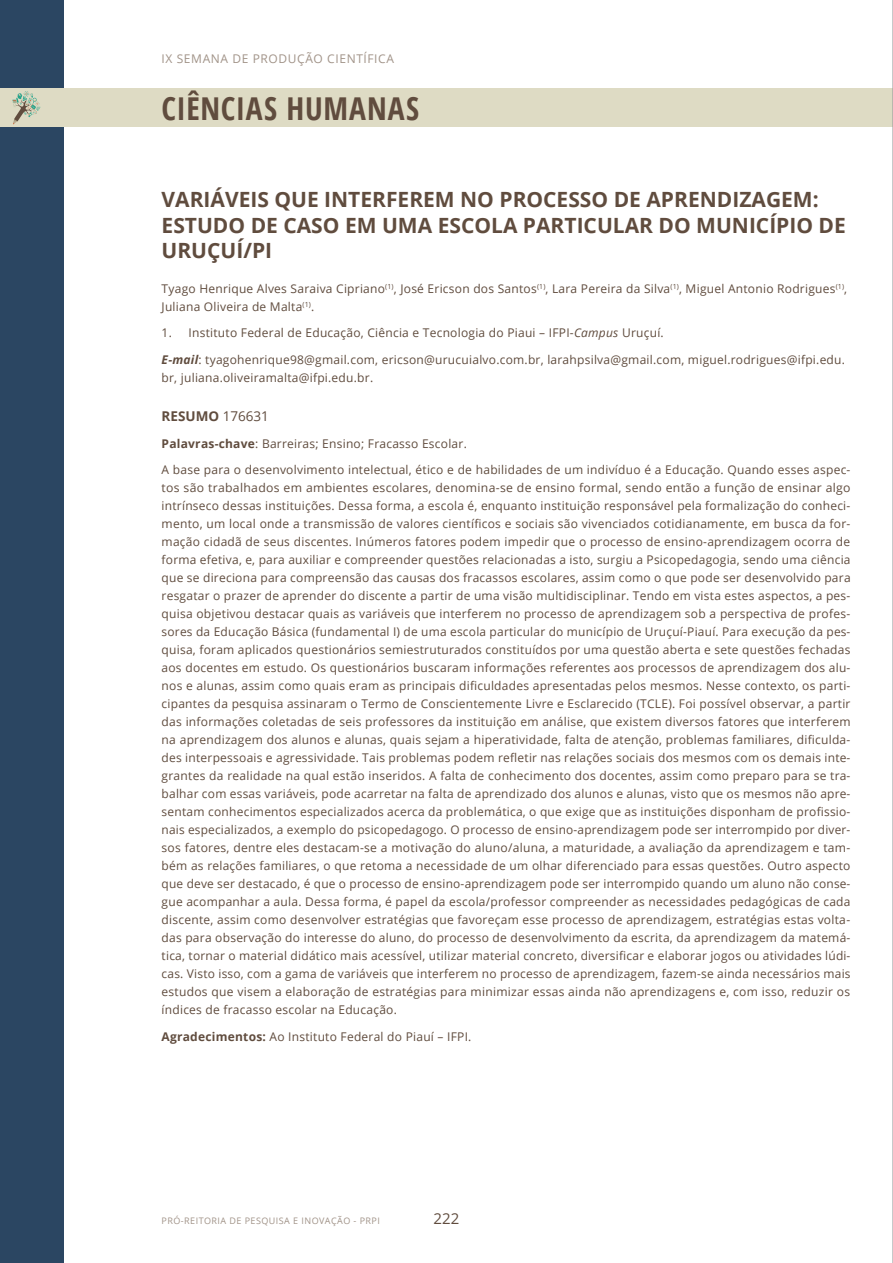
<style>
.page{position:relative;width:893px;height:1263px;background:#fff}
.page>*{position:absolute;margin:0;border:0;box-sizing:border-box;transform-origin:0 0}
.t1{font:700 31.5px "Open Sans Condensed";letter-spacing:.025em;color:#604c3e}
.Resumo_-_TÍTULO{font:700 21px/25.2px "Open Sans";color:#604c3e}
.t2{font:15px "Open Sans";color:#604c3e}
.Resumo_-_NÚMERO{font:700 13.5px "Open Sans";color:#604c3e}
.Resumo_-_CORPO{font:12px/18px "Open Sans";letter-spacing:.02em;color:#604c3e;text-align:justify}
.Resumo_-_E-MAIL{font:12px/18px "Open Sans";letter-spacing:.02em;color:#604c3e}
.Resumo_-_AUTORES{font:12px/18px "Open Sans";letter-spacing:.02em;color:#604c3e}
.Resumo_-_PALAVRA-CHA{font:12px "Open Sans";letter-spacing:.02em;color:#604c3e}
.Resumo_-_AGRADECIMEN{font:12px "Open Sans";letter-spacing:.02em;color:#604c3e}
.t3{font:12px "Open Sans";letter-spacing:.05em;color:#a19388}
.t4{font:9px "Open Sans";letter-spacing:.05em;color:#a19388}
.s1{font-style:italic}
.s2{font-weight:700;font-style:italic}
.s3{font-weight:400}
.s4{font-weight:700}
</style>
<div class="page">
<div style="left:0;top:0;width:64px;height:1263px;background:#2b4662"></div>
<div style="left:0;top:88px;width:892px;height:38px;background:#dedbc4"></div>
<hr style="left:892px;top:0;width:1px;height:1263px;background:#939598">
<svg style="left:12px;top:91px;width:28px;height:33px"></svg>
<p class="t3" style="left:162px;top:51px;width:234px">IX SEMANA DE PRODUÇÃO CIENTÍFICA</p>
<h1 class="t1" style="left:162px;top:87px;width:259px">CIÊNCIAS HUMANAS</h1>
<p class="Resumo_-_TÍTULO" style="left:162px;top:187px;width:686px">VARIÁVEIS QUE INTERFEREM NO PROCESSO DE APRENDIZAGEM:<br>ESTUDO DE CASO EM UMA ESCOLA PARTICULAR DO MUNICÍPIO DE<br>URUÇUÍ/PI</p>
<p class="Resumo_-_AUTORES" style="left:162px;top:279px;width:687px">Tyago Henrique Alves Saraiva Cipriano<sup>(1)</sup>, José Ericson dos Santos<sup>(1)</sup>, Lara Pereira da Silva<sup>(1)</sup>, Miguel Antonio Rodrigues<sup>(1)</sup>,<br>Juliana Oliveira de Malta<sup>(1)</sup>.</p>
<p class="Resumo_-_CORPO" style="left:162px;top:324px;width:504px">1. Instituto Federal de Educação, Ciência e Tecnologia do Piaui – IFPI-<span class="s1">Campus</span> Uruçuí.</p>
<p class="Resumo_-_E-MAIL" style="left:162px;top:350px;width:685px"><span class="s2">E-mail</span>: tyagohenrique98@gmail.com, ericson@urucuialvo.com.br, larahpsilva@gmail.com, miguel.rodrigues@ifpi.edu. br, juliana.oliveiramalta@ifpi.edu.br.</p>
<p class="Resumo_-_NÚMERO" style="left:162px;top:407px;width:109px">RESUMO <span class="s3">176631</span></p>
<p class="Resumo_-_PALAVRA-CHA" style="left:162px;top:435px;width:307px"><span class="s4">Palavras-chave</span>: Barreiras; Ensino; Fracasso Escolar.</p>
<p class="Resumo_-_CORPO" style="left:162px;top:460px;width:691px">A base para o desenvolvimento intelectual, ético e de habilidades de um indivíduo é a Educação. Quando esses aspec&shy;tos são trabalhados em ambientes escolares, denomina-se de ensino formal, sendo então a função de ensinar algo intrínseco dessas instituições. Dessa forma, a escola é, enquanto instituição responsável pela formalização do conheci&shy;mento, um local onde a transmissão de valores científicos e sociais são vivenciados cotidianamente, em busca da for&shy;mação cidadã de seus discentes. Inúmeros fatores podem impedir que o processo de ensino-aprendizagem ocorra de forma efetiva, e, para auxiliar e compreender questões relacionadas a isto, surgiu a Psicopedagogia, sendo uma ciência que se direciona para compreensão das causas dos fracassos escolares, assim como o que pode ser desenvolvido para resgatar o prazer de aprender do discente a partir de uma visão multidisciplinar. Tendo em vista estes aspectos, a pes&shy;quisa objetivou destacar quais as variáveis que interferem no processo de aprendizagem sob a perspectiva de profes&shy;sores da Educação Básica (fundamental I) de uma escola particular do município de Uruçuí-Piauí. Para execução da pes&shy;quisa, foram aplicados questionários semiestruturados constituídos por uma questão aberta e sete questões fechadas aos docentes em estudo. Os questionários buscaram informações referentes aos processos de aprendizagem dos alu&shy;nos e alunas, assim como quais eram as principais dificuldades apresentadas pelos mesmos. Nesse contexto, os parti&shy;cipantes da pesquisa assinaram o Termo de Conscientemente Livre e Esclarecido (TCLE). Foi possível observar, a partir das informações coletadas de seis professores da instituição em análise, que existem diversos fatores que interferem na aprendizagem dos alunos e alunas, quais sejam a hiperatividade, falta de atenção, problemas familiares, dificulda&shy;des interpessoais e agressividade. Tais problemas podem refletir nas relações sociais dos mesmos com os demais inte&shy;grantes da realidade na qual estão inseridos. A falta de conhecimento dos docentes, assim como preparo para se tra&shy;balhar com essas variáveis, pode acarretar na falta de aprendizado dos alunos e alunas, visto que os mesmos não apre&shy;sentam conhecimentos especializados acerca da problemática, o que exige que as instituições disponham de profissio&shy;nais especializados, a exemplo do psicopedagogo. O processo de ensino-aprendizagem pode ser interrompido por diver&shy;sos fatores, dentre eles destacam-se a motivação do aluno/aluna, a maturidade, a avaliação da aprendizagem e tam&shy;bém as relações familiares, o que retoma a necessidade de um olhar diferenciado para essas questões. Outro aspecto que deve ser destacado, é que o processo de ensino-aprendizagem pode ser interrompido quando um aluno não conse&shy;gue acompanhar a aula. Dessa forma, é papel da escola/professor compreender as necessidades pedagógicas de cada discente, assim como desenvolver estratégias que favoreçam esse processo de aprendizagem, estratégias estas volta&shy;das para observação do interesse do aluno, do processo de desenvolvimento da escrita, da aprendizagem da matemá&shy;tica, tornar o material didático mais acessível, utilizar material concreto, diversificar e elaborar jogos ou atividades lúdi&shy;cas. Visto isso, com a gama de variáveis que interferem no processo de aprendizagem, fazem-se ainda necessários mais estudos que visem a elaboração de estratégias para minimizar essas ainda não aprendizagens e, com isso, reduzir os índices de fracasso escolar na Educação.</p>
<p class="Resumo_-_AGRADECIMEN" style="left:162px;top:1028px;width:311px"><span class="s4">Agradecimentos:</span> Ao Instituto Federal do Piauí – IFPI.</p>
<p class="t4" style="left:162px;top:1215px;width:220px">PRÓ-REITORIA DE PESQUISA E INOVAÇÃO - PRPI</p>
<p class="t2" style="left:434px;top:1208px;width:27px">222</p>
</div>
